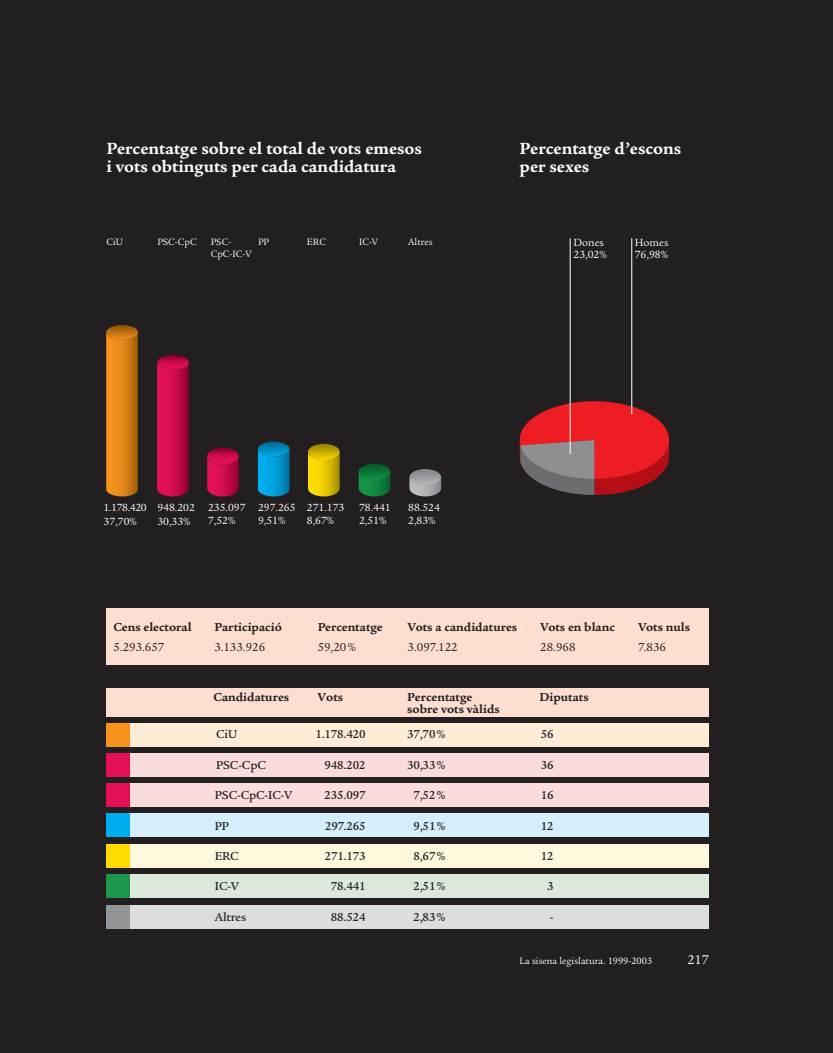
<style>
.page{position:relative;width:833px;height:1053px;background:#fff}
.page>*{position:absolute;margin:0;border:0;box-sizing:border-box;transform-origin:0 0}
.T4{font:700 17.5px/17.5px "Legacy Serif Std";color:#fff}
.t1{font:13.75px "Legacy Serif Std";color:#fff}
.Taula_Candidatures{font:500 12.5px "Legacy Serif Std";letter-spacing:-.01em;color:#231f20}
.Taula{font:700 12.5px "Legacy Serif Std";color:#231f20}
.Taules_2{font:700 12.5px "Legacy Serif Std";color:#231f20}
.Taula-2{font:12.5px "Legacy Serif Std";color:#231f20}
.Bi{font:11.25px "Legacy Serif Std";color:#fff}
.Bi-2{font:10px "Legacy Serif Std";color:#fff}
</style>
<div class="page">
<div style="left:0;top:0;width:833px;height:1052px;background:#231f20"></div>
<div style="left:106px;top:905px;width:603px;height:23px;background:#dcdddf"></div>
<div style="left:106px;top:905px;width:23px;height:23px;background:#939598"></div>
<svg style="left:157px;top:355px;width:32px;height:141px;background:#c20b48"></svg>
<svg style="left:106px;top:325px;width:32px;height:171px;background:#d27e17"></svg>
<svg style="left:258px;top:441px;width:31px;height:55px;background:#028fc4"></svg>
<svg style="left:207px;top:448px;width:32px;height:48px;background:#ba0c46"></svg>
<svg style="left:359px;top:463px;width:31px;height:33px"></svg>
<svg style="left:409px;top:469px;width:32px;height:27px"></svg>
<svg style="left:308px;top:444px;width:32px;height:52px;background:#cdb104"></svg>
<svg style="left:519px;top:398px;width:151px;height:97px"></svg>
<hr style="left:570px;top:238px;width:1px;height:216px;background:#fff">
<hr style="left:631px;top:238px;width:1px;height:176px;background:#fff">
<div style="left:106px;top:723px;width:603px;height:23px;background:#feecd7"></div>
<div style="left:106px;top:753px;width:603px;height:23px;background:#fadcdb"></div>
<div style="left:106px;top:783px;width:603px;height:23px;background:#fadcdb"></div>
<div style="left:106px;top:813px;width:603px;height:23px;background:#d4effb"></div>
<div style="left:106px;top:844px;width:603px;height:23px;background:#fef9de"></div>
<div style="left:106px;top:874px;width:603px;height:23px;background:#dce8d9"></div>
<div style="left:106px;top:723px;width:23px;height:23px;background:#f7931d"></div>
<div style="left:106px;top:753px;width:23px;height:23px;background:#e41056"></div>
<div style="left:106px;top:783px;width:23px;height:23px;background:#e41056"></div>
<div style="left:106px;top:813px;width:23px;height:23px;background:#00aeef"></div>
<div style="left:106px;top:844px;width:23px;height:23px;background:#ffdc01"></div>
<div style="left:106px;top:874px;width:23px;height:23px;background:#1c964b"></div>
<div style="left:106px;top:608px;width:603px;height:57px;background:#fddecf"></div>
<div style="left:106px;top:688px;width:603px;height:28px;background:#fddecf"></div>
<p class="T4" style="left:106px;top:140px;width:317px">Percentatge sobre el total de vots emesos</p>
<p class="T4" style="left:106px;top:157px;width:291px">i vots obtinguts per cada candidatura</p>
<p class="T4" style="left:519px;top:140px;width:163px">Percentatge d’escons per sexes</p>
<p class="Bi-2" style="left:258px;top:236px;width:13px">PP</p>
<p class="Bi-2" style="left:307px;top:236px;width:21px">ERC</p>
<p class="Bi-2" style="left:359px;top:236px;width:21px">IC-V</p>
<p class="Bi-2" style="left:408px;top:236px;width:26px">Altres</p>
<p class="Bi-2" style="left:106px;top:236px;width:18px">CiU</p>
<p class="Bi-2" style="left:157px;top:236px;width:41px">PSC-CpC</p>
<p class="Bi-2" style="left:211px;top:236px;width:22px">PSC-</p>
<p class="Bi-2" style="left:211px;top:248px;width:42px">CpC-IC-V</p>
<p class="Bi" style="left:573px;top:235px;width:32px">Dones</p>
<p class="Bi" style="left:573px;top:248px;width:35px">23,02%</p>
<p class="Bi" style="left:635px;top:235px;width:35px">Homes</p>
<p class="Bi" style="left:635px;top:248px;width:35px">76,98%</p>
<p class="Bi" style="left:104px;top:501px;width:45px">1.178.420</p>
<p class="Bi" style="left:104px;top:515px;width:35px">37,70%</p>
<p class="Bi" style="left:157px;top:501px;width:39px">948.202</p>
<p class="Bi" style="left:157px;top:515px;width:35px">30,33%</p>
<p class="Bi" style="left:208px;top:500px;width:39px">235.097</p>
<p class="Bi" style="left:208px;top:514px;width:29px">7,52%</p>
<p class="Bi" style="left:258px;top:500px;width:39px">297.265</p>
<p class="Bi" style="left:258px;top:514px;width:29px">9,51%</p>
<p class="Bi" style="left:307px;top:500px;width:39px">271.173</p>
<p class="Bi" style="left:307px;top:514px;width:29px">8,67%</p>
<p class="Bi" style="left:359px;top:500px;width:33px">78.441</p>
<p class="Bi" style="left:359px;top:514px;width:29px">2,51%</p>
<p class="Bi" style="left:408px;top:500px;width:33px">88.524</p>
<p class="Bi" style="left:408px;top:514px;width:29px">2,83%</p>
<p class="Taula" style="left:113px;top:619px;width:80px">Cens electoral</p>
<p class="Taula" style="left:214px;top:619px;width:69px">Participació</p>
<p class="Taula" style="left:318px;top:619px;width:67px">Percentatge</p>
<p class="Taula" style="left:407px;top:619px;width:111px">Vots a candidatures</p>
<p class="Taula" style="left:540px;top:619px;width:76px">Vots en blanc</p>
<p class="Taula" style="left:638px;top:619px;width:54px">Vots nuls</p>
<p class="Taula-2" style="left:113px;top:639px;width:52px">5.293.657</p>
<p class="Taula-2" style="left:214px;top:639px;width:52px">3.133.926</p>
<p class="Taula-2" style="left:318px;top:639px;width:40px">59,20%</p>
<p class="Taula-2" style="left:407px;top:639px;width:52px">3.097.122</p>
<p class="Taula-2" style="left:540px;top:639px;width:37px">28.968</p>
<p class="Taula-2" style="left:638px;top:639px;width:30px">7.836</p>
<p class="Taules_2" style="left:213px;top:689px;width:77px">Candidatures</p>
<p class="Taules_2" style="left:318px;top:689px;width:27px">Vots</p>
<p class="Taules_2" style="left:407px;top:689px;width:67px">Percentatge</p>
<p class="Taules_2" style="left:539px;top:689px;width:51px">Diputats</p>
<p class="Taules_2" style="left:407px;top:702px;width:94px">sobre vots vàlids</p>
<p class="Taula_Candidatures" style="left:216px;top:727px;width:23px">CiU</p>
<p class="Taula_Candidatures" style="left:315px;top:727px;width:52px">1.178.420</p>
<p class="Taula_Candidatures" style="left:407px;top:727px;width:40px">37,70%</p>
<p class="Taula_Candidatures" style="left:541px;top:727px;width:14px">56</p>
<p class="Taula_Candidatures" style="left:216px;top:757px;width:51px">PSC-CpC</p>
<p class="Taula_Candidatures" style="left:324px;top:757px;width:43px">948.202</p>
<p class="Taula_Candidatures" style="left:407px;top:757px;width:40px">30,33%</p>
<p class="Taula_Candidatures" style="left:541px;top:757px;width:14px">36</p>
<p class="Taula_Candidatures" style="left:215px;top:788px;width:79px">PSC-CpC-IC-V</p>
<p class="Taula_Candidatures" style="left:324px;top:788px;width:43px">235.097</p>
<p class="Taula_Candidatures" style="left:413px;top:788px;width:34px">7,52%</p>
<p class="Taula_Candidatures" style="left:541px;top:788px;width:14px">16</p>
<p class="Taula_Candidatures" style="left:215px;top:818px;width:16px">PP</p>
<p class="Taula_Candidatures" style="left:325px;top:818px;width:42px">297.265</p>
<p class="Taula_Candidatures" style="left:413px;top:818px;width:34px">9,51%</p>
<p class="Taula_Candidatures" style="left:541px;top:818px;width:14px">12</p>
<p class="Taula_Candidatures" style="left:215px;top:848px;width:25px">ERC</p>
<p class="Taula_Candidatures" style="left:325px;top:848px;width:42px">271.173</p>
<p class="Taula_Candidatures" style="left:413px;top:848px;width:34px">8,67%</p>
<p class="Taula_Candidatures" style="left:541px;top:848px;width:14px">12</p>
<p class="Taula_Candidatures" style="left:215px;top:879px;width:26px">IC-V</p>
<p class="Taula_Candidatures" style="left:331px;top:879px;width:36px">78.441</p>
<p class="Taula_Candidatures" style="left:413px;top:879px;width:34px">2,51%</p>
<p class="Taula_Candidatures" style="left:547px;top:879px;width:8px">3</p>
<p class="Taula_Candidatures" style="left:215px;top:909px;width:33px">Altres</p>
<p class="Taula_Candidatures" style="left:331px;top:909px;width:36px">88.524</p>
<p class="Taula_Candidatures" style="left:413px;top:909px;width:34px">2,83%</p>
<p class="Taula_Candidatures" style="left:550px;top:909px;width:5px">-</p>
<p class="Bi-2" style="left:519px;top:954px;width:134px">La sisena legislatura. 1999-2003</p>
<p class="t1" style="left:687px;top:951px;width:23px">217</p>
</div>
